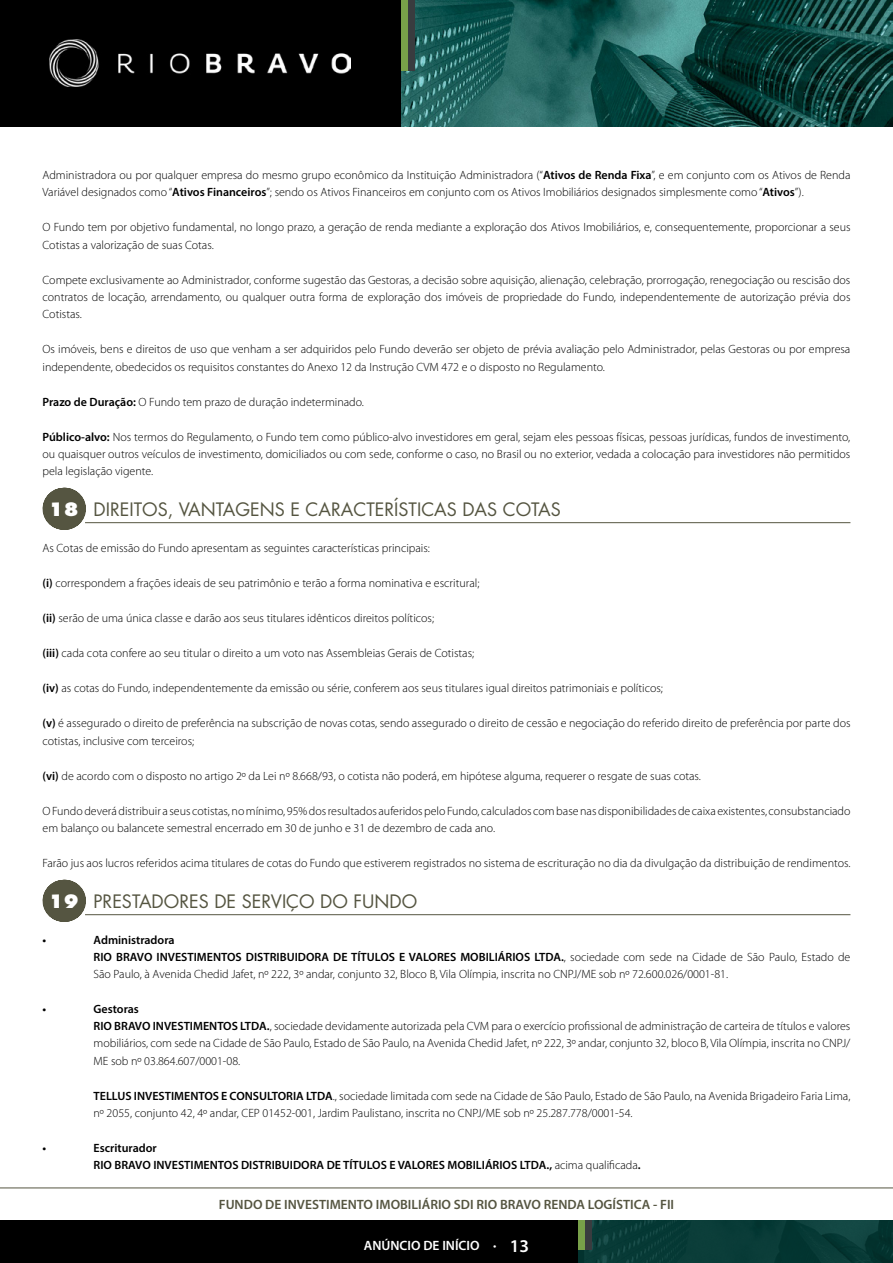
<style>
.page{position:relative;width:893px;height:1263px;background:#fff}
.page>*{position:absolute;margin:0;border:0;box-sizing:border-box;transform-origin:0 0}
.t1{font:18px "Futura";color:#555541}
.t2{font:600 13.5px "Myriad Pro";color:#555541}
.t3{font:600 13.5px "Myriad Pro";color:#fff}
.t4{font:300 12px/17.2px "Myriad Pro";color:#000}
.t5{font:600 12px/17.2px "Myriad Pro";color:#000}
.s1{font-weight:600}
.s2{font-weight:800;color:#fff}
.s3{font-weight:300}
.s4{font-size:18px}
</style>
<div class="page">
<div style="left:0;top:1220px;width:579px;height:42px;background:#000"></div>
<img style="left:584px;top:1220px;width:309px;height:42px">
<div style="left:579px;top:1220px;width:6px;height:29px;background:#78a049"></div>
<div style="left:585px;top:1220px;width:7px;height:29px;background:#393c3f"></div>
<div style="left:0;top:0;width:414px;height:127px;background:#000"></div>
<img style="left:401px;top:0;width:492px;height:127px">
<img style="left:49px;top:39px;width:301px;height:48px">
<div style="left:401px;top:0;width:7px;height:71px;background:#78a049"></div>
<div style="left:408px;top:0;width:6px;height:71px;background:#393c3f"></div>
<hr style="left:0;top:1188px;width:893px;height:1px;background:#555541">
<hr style="left:64px;top:488px;width:1px;height:42px;background:#555541">
<hr style="left:85px;top:522px;width:765px;height:1px;background:#555541">
<hr style="left:64px;top:880px;width:1px;height:42px;background:#555541">
<hr style="left:85px;top:914px;width:765px;height:1px;background:#555541">
<p class="t4" style="left:43px;top:167px;width:809px">Administradora ou por qualquer empresa do mesmo grupo econômico da Instituição Administradora (“<span class="s1">Ativos de Renda Fixa</span>”, e em conjunto com os Ativos de Renda<br>Variável designados como “<span class="s1">Ativos Financeiros</span>”; sendo os Ativos Financeiros em conjunto com os Ativos Imobiliários designados simplesmente como “<span class="s1">Ativos</span>”).</p>
<p class="t4" style="left:43px;top:219px;width:809px">O Fundo tem por objetivo fundamental, no longo prazo, a geração de renda mediante a exploração dos Ativos Imobiliários, e, consequentemente, proporcionar a seus<br>Cotistas a valorização de suas Cotas.</p>
<p class="t4" style="left:43px;top:271px;width:809px;text-align:justify">Compete exclusivamente ao Administrador, conforme sugestão das Gestoras, a decisão sobre aquisição, alienação, celebração, prorrogação, renegociação ou rescisão dos contratos de locação, arrendamento, ou qualquer outra forma de exploração dos imóveis de propriedade do Fundo, independentemente de autorização prévia dos Cotistas.</p>
<p class="t4" style="left:43px;top:341px;width:809px">Os imóveis, bens e direitos de uso que venham a ser adquiridos pelo Fundo deverão ser objeto de prévia avaliação pelo Administrador, pelas Gestoras ou por empresa independente, obedecidos os requisitos constantes do Anexo 12 da Instrução CVM 472 e o disposto no Regulamento.</p>
<p class="t4" style="left:43px;top:393px;width:323px"><span class="s1">Prazo de Duração:</span> O Fundo tem prazo de duração indeterminado.</p>
<p class="t4" style="left:43px;top:428px;width:809px;text-align:justify"><span class="s1">Público-alvo:</span> Nos termos do Regulamento, o Fundo tem como público-alvo investidores em geral, sejam eles pessoas físicas, pessoas jurídicas, fundos de investimento, ou quaisquer outros veículos de investimento, domiciliados ou com sede, conforme o caso, no Brasil ou no exterior, vedada a colocação para investidores não permitidos pela legislação vigente.</p>
<h1 class="t1" style="left:49px;top:497px;width:514px"><span class="s2">18</span> DIREITOS, VANTAGENS E CARACTERÍSTICAS DAS COTAS</h1>
<p class="t4" style="left:43px;top:539px;width:389px">As Cotas de emissão do Fundo apresentam as seguintes características principais:</p>
<p class="t4" style="left:43px;top:574px;width:438px"><span class="s1">(i)</span> correspondem a frações ideais de seu patrimônio e terão a forma nominativa e escritural;</p>
<p class="t4" style="left:43px;top:609px;width:393px"><span class="s1">(ii)</span> serão de uma única classe e darão aos seus titulares idênticos direitos políticos;</p>
<p class="t4" style="left:43px;top:645px;width:433px"><span class="s1">(iii)</span> cada cota confere ao seu titular o direito a um voto nas Assembleias Gerais de Cotistas;</p>
<p class="t4" style="left:43px;top:680px;width:622px"><span class="s1">(iv)</span> as cotas do Fundo, independentemente da emissão ou série, conferem aos seus titulares igual direitos patrimoniais e políticos;</p>
<p class="t4" style="left:43px;top:715px;width:809px"><span class="s1">(v)</span> é assegurado o direito de preferência na subscrição de novas cotas, sendo assegurado o direito de cessão e negociação do referido direito de preferência por parte dos cotistas, inclusive com terceiros;</p>
<p class="t4" style="left:43px;top:767px;width:660px"><span class="s1">(vi)</span> de acordo com o disposto no artigo 2º da Lei nº 8.668/93, o cotista não poderá, em hipótese alguma, requerer o resgate de suas cotas.</p>
<p class="t4" style="left:43px;top:802px;width:809px">O Fundo deverá distribuir a seus cotistas, no mínimo, 95% dos resultados auferidos pelo Fundo, calculados com base nas disponibilidades de caixa existentes, consubstanciado em balanço ou balancete semestral encerrado em 30 de junho e 31 de dezembro de cada ano.</p>
<p class="t4" style="left:43px;top:855px;width:809px">Farão jus aos lucros referidos acima titulares de cotas do Fundo que estiverem registrados no sistema de escrituração no dia da divulgação da distribuição de rendimentos.</p>
<h1 class="t1" style="left:49px;top:889px;width:370px"><span class="s2">19</span> PRESTADORES DE SERVIÇO DO FUNDO</h1>
<p class="t5" style="left:43px;top:930px;width:5px">•</p>
<p class="t4" style="left:94px;top:931px;width:758px"><span class="s1">Administradora<br>RIO BRAVO INVESTIMENTOS DISTRIBUIDORA DE TÍTULOS E VALORES MOBILIÁRIOS LTDA.</span>, sociedade com sede na Cidade de São Paulo, Estado de<br>São Paulo, à Avenida Chedid Jafet, nº 222, 3º andar, conjunto 32, Bloco B, Vila Olímpia, inscrita no CNPJ/ME sob nº 72.600.026/0001-81.</p>
<p class="t5" style="left:43px;top:1000px;width:5px">•</p>
<p class="t4" style="left:94px;top:1001px;width:758px"><span class="s1">Gestoras<br>RIO BRAVO INVESTIMENTOS LTDA.</span>, sociedade devidamente autorizada pela CVM para o exercício profissional de administração de carteira de títulos e valores mobiliários, com sede na Cidade de São Paulo, Estado de São Paulo, na Avenida Chedid Jafet, nº 222, 3º andar, conjunto 32, bloco B, Vila Olímpia, inscrita no CNPJ/ ME sob nº 03.864.607/0001-08.</p>
<p class="t4" style="left:94px;top:1087px;width:758px"><span class="s1">TELLUS INVESTIMENTOS E CONSULTORIA LTDA</span>., sociedade limitada com sede na Cidade de São Paulo, Estado de São Paulo, na Avenida Brigadeiro Faria Lima, nº 2055, conjunto 42, 4º andar, CEP 01452-001, Jardim Paulistano, inscrita no CNPJ/ME sob nº 25.287.778/0001-54.</p>
<p class="t5" style="left:43px;top:1139px;width:5px">•</p>
<p class="t5" style="left:94px;top:1139px;width:549px">Escriturador<br>RIO BRAVO INVESTIMENTOS DISTRIBUIDORA DE TÍTULOS E VALORES MOBILIÁRIOS LTDA., <span class="s3">acima qualificada</span>.</p>
<p class="t2" style="left:219px;top:1196px;width:457px">FUNDO DE INVESTIMENTO IMOBILIÁRIO SDI RIO BRAVO RENDA LOGÍSTICA - FII</p>
<p class="t3" style="left:364px;top:1237px;width:167px">ANÚNCIO DE INÍCIO <span class="s3">•</span> <span class="s4">13</span></p>
</div>
